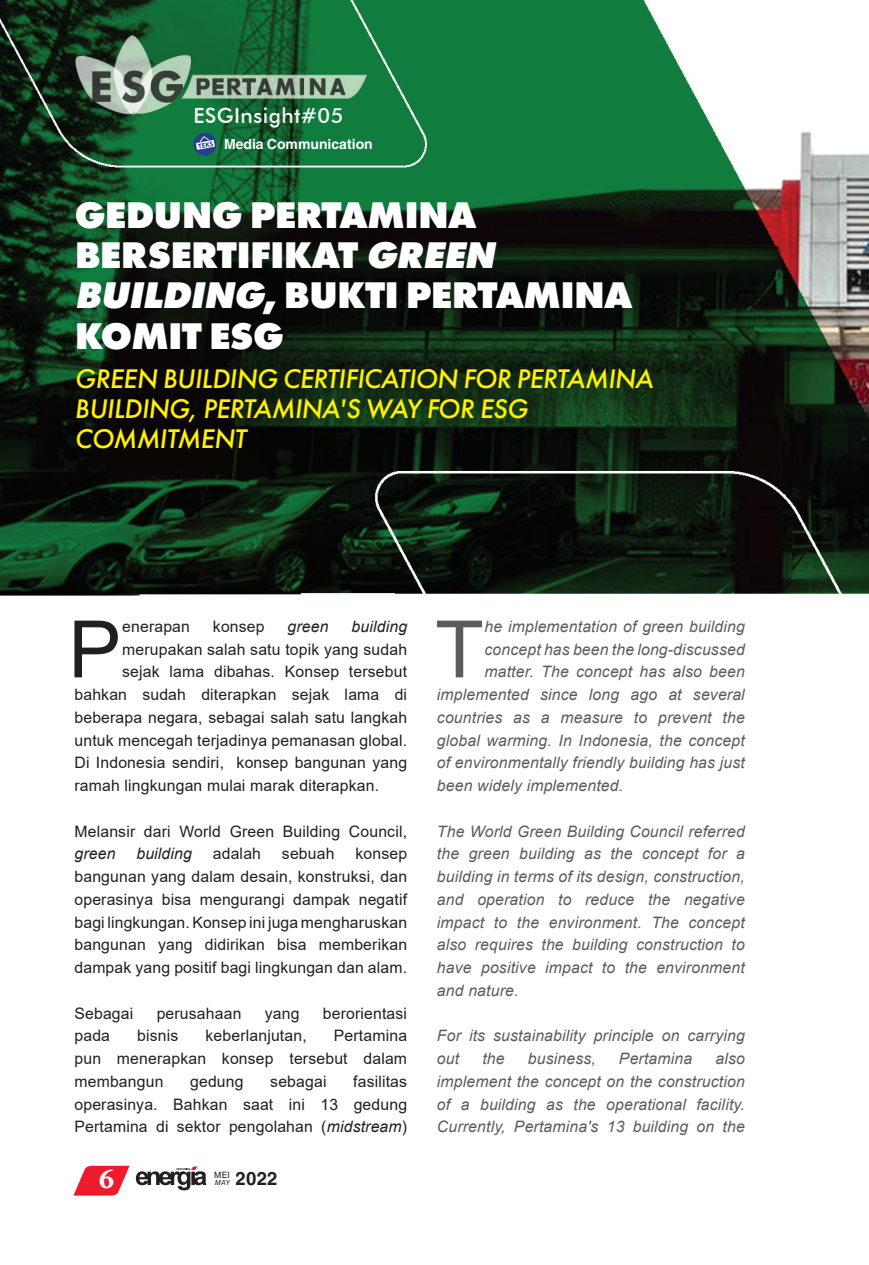
<style>
.page{position:relative;width:869px;height:1265px;background:#fff}
.page>*{position:absolute;margin:0;border:0;box-sizing:border-box;transform-origin:0 0}
.t1{font:79.27px "Arial";color:#231f20}
.t2{font:79.27px "Arial";color:#5c5c5f}
.t3{font:800 38.5px/40.2px "Futura PT";letter-spacing:-.02em;color:#fff}
.t4{font:italic 500 28px/29.8px "Futura PT";letter-spacing:-.02em;color:#fff101}
.t5{font:700 26.25px "Myanmar MN";color:#fff}
.t6{font:500 21px "Futura BT";letter-spacing:.02em;color:#f5f5f6}
.t7{font:700 18.55px "Helvetica LT Std";color:#231f20}
.t8{font:15.75px/22.8px "Arial";letter-spacing:.01em;color:#231f20;text-align:justify}
.t9{font:italic 15.75px/22.8px "Arial";letter-spacing:.01em;color:#5c5c5f;text-align:justify}
.t10{font:italic 15.75px "Arial";letter-spacing:.01em;color:#231f20}
.t11{font:700 14px "Helvetica LT Std";color:#fff}
.t12{font:8.75px "Helvetica LT Std";color:#231f20}
.t13{font:italic 7px "Helvetica LT Std";color:#231f20}
.s1{font-style:italic}
</style>
<div class="page">
<img style="left:868px;top:154px;width:1px;height:440px">
<img style="left:0;top:0;width:868px;height:596px">
<div style="left:193px;top:133px;width:23px;height:23px;background:#253f8e;border-radius:50%"></div>
<svg style="left:196px;top:136px;width:19px;height:14px"></svg>
<svg style="left:73px;top:1166px;width:56px;height:30px"></svg>
<svg style="left:136px;top:1166px;width:70px;height:24px"></svg>
<h3 class="t6" style="left:193px;top:103px;width:151px">ESGInsight#05</h3>
<p class="t11" style="left:224px;top:136px;width:150px">Media Communication</p>
<h2 class="t3" style="left:75px;top:194px;width:559px">GEDUNG PERTAMINA<br>BERSERTIFIKAT <span class="s1">GREEN<br>BUILDING</span>, BUKTI PERTAMINA<br>KOMIT ESG</h2>
<h3 class="t4" style="left:75px;top:364px;width:580px">GREEN BUILDING CERTIFICATION FOR PERTAMINA<br>BUILDING, PERTAMINA'S WAY FOR ESG<br>COMMITMENT</h3>
<h1 class="t1" style="left:68px;top:595px;width:54px">P</h1>
<p class="t8" style="left:122px;top:615px;width:69px">enerapan</p>
<p class="t8" style="left:213px;top:615px;width:53px">konsep</p>
<p class="t10" style="left:287px;top:616px;width:42px">green</p>
<p class="t10" style="left:351px;top:616px;width:57px">building</p>
<p class="t8" style="left:122px;top:638px;width:286px">merupakan salah satu topik yang sudah</p>
<p class="t8" style="left:122px;top:660px;width:286px">sejak lama dibahas. Konsep tersebut</p>
<p class="t8" style="left:74px;top:683px;width:334px">bahkan sudah diterapkan sejak lama di</p>
<p class="t8" style="left:74px;top:706px;width:334px">beberapa negara, sebagai salah satu langkah</p>
<p class="t8" style="left:74px;top:729px;width:334px">untuk mencegah terjadinya pemanasan global.</p>
<p class="t8" style="left:74px;top:751px;width:334px">Di Indonesia sendiri, konsep bangunan yang</p>
<p class="t8" style="left:74px;top:774px;width:306px">ramah lingkungan mulai marak diterapkan.</p>
<p class="t8" style="left:74px;top:820px;width:334px">Melansir dari World Green Building Council,</p>
<p class="t10" style="left:74px;top:844px;width:42px">green</p>
<p class="t10" style="left:136px;top:844px;width:57px">building</p>
<p class="t8" style="left:213px;top:842px;width:50px">adalah</p>
<p class="t8" style="left:282px;top:842px;width:54px">sebuah</p>
<p class="t8" style="left:74px;top:842px;width:334px;text-indent:281px">konsep bangunan yang dalam desain, konstruksi, dan operasinya bisa mengurangi dampak negatif bagi lingkungan. Konsep ini juga mengharuskan bangunan yang didirikan bisa memberikan dampak yang positif bagi lingkungan dan alam.</p>
<p class="t8" style="left:74px;top:1002px;width:60px">Sebagai</p>
<p class="t8" style="left:157px;top:1002px;width:86px">perusahaan</p>
<p class="t8" style="left:265px;top:1002px;width:36px">yang</p>
<p class="t8" style="left:323px;top:1002px;width:86px">berorientasi</p>
<p class="t8" style="left:74px;top:1024px;width:37px">pada</p>
<p class="t8" style="left:137px;top:1024px;width:43px">bisnis</p>
<p class="t8" style="left:205px;top:1024px;width:103px">keberlanjutan,</p>
<p class="t8" style="left:74px;top:1024px;width:334px;text-indent:259px">Pertamina pun menerapkan konsep tersebut dalam membangun</p>
<p class="t8" style="left:74px;top:1070px;width:334px;text-indent:278px">fasilitas operasinya. Bahkan saat ini 13 gedung Pertamina di sektor pengolahan (<span class="s1">midstream</span>)</p>
<p class="t8" style="left:190px;top:1070px;width:55px">gedung</p>
<p class="t8" style="left:270px;top:1070px;width:58px">sebagai</p>
<h3 class="t5" style="left:98px;top:1164px;width:18px">6</h3>
<p class="t12" style="left:214px;top:1170px;width:17px">MEI</p>
<p class="t13" style="left:215px;top:1178px;width:17px">MAY</p>
<p class="t7" style="left:235px;top:1167px;width:43px">2022</p>
<h1 class="t2" style="left:435px;top:595px;width:50px">T</h1>
<p class="t9" style="left:484px;top:615px;width:262px">he implementation of green building</p>
<p class="t9" style="left:484px;top:638px;width:262px">concept has been the long-discussed</p>
<p class="t9" style="left:484px;top:661px;width:262px">matter. The concept has also been</p>
<p class="t9" style="left:437px;top:683px;width:309px">implemented since long ago at several</p>
<p class="t9" style="left:437px;top:706px;width:309px">countries as a measure to prevent the</p>
<p class="t9" style="left:437px;top:729px;width:309px">global warming. In Indonesia, the concept</p>
<p class="t9" style="left:437px;top:752px;width:309px">of environmentally friendly building has just</p>
<p class="t9" style="left:437px;top:774px;width:188px">been widely implemented.</p>
<p class="t9" style="left:437px;top:820px;width:309px">The World Green Building Council referred the green building as the concept for a building in terms of its design, construction, and operation to reduce the negative impact to the environment. The concept also requires the building construction to have positive impact to the environment and nature.</p>
<p class="t9" style="left:437px;top:1025px;width:309px">For its sustainability principle on carrying out</p>
<p class="t9" style="left:437px;top:1047px;width:309px;text-indent:278px">also implement the concept on the construction of a building as the operational facility.<br>Currently, Pertamina's 13 building on the</p>
<p class="t9" style="left:482px;top:1047px;width:24px">the</p>
<p class="t9" style="left:527px;top:1047px;width:69px">business,</p>
<p class="t9" style="left:618px;top:1047px;width:75px">Pertamina</p>
</div>
